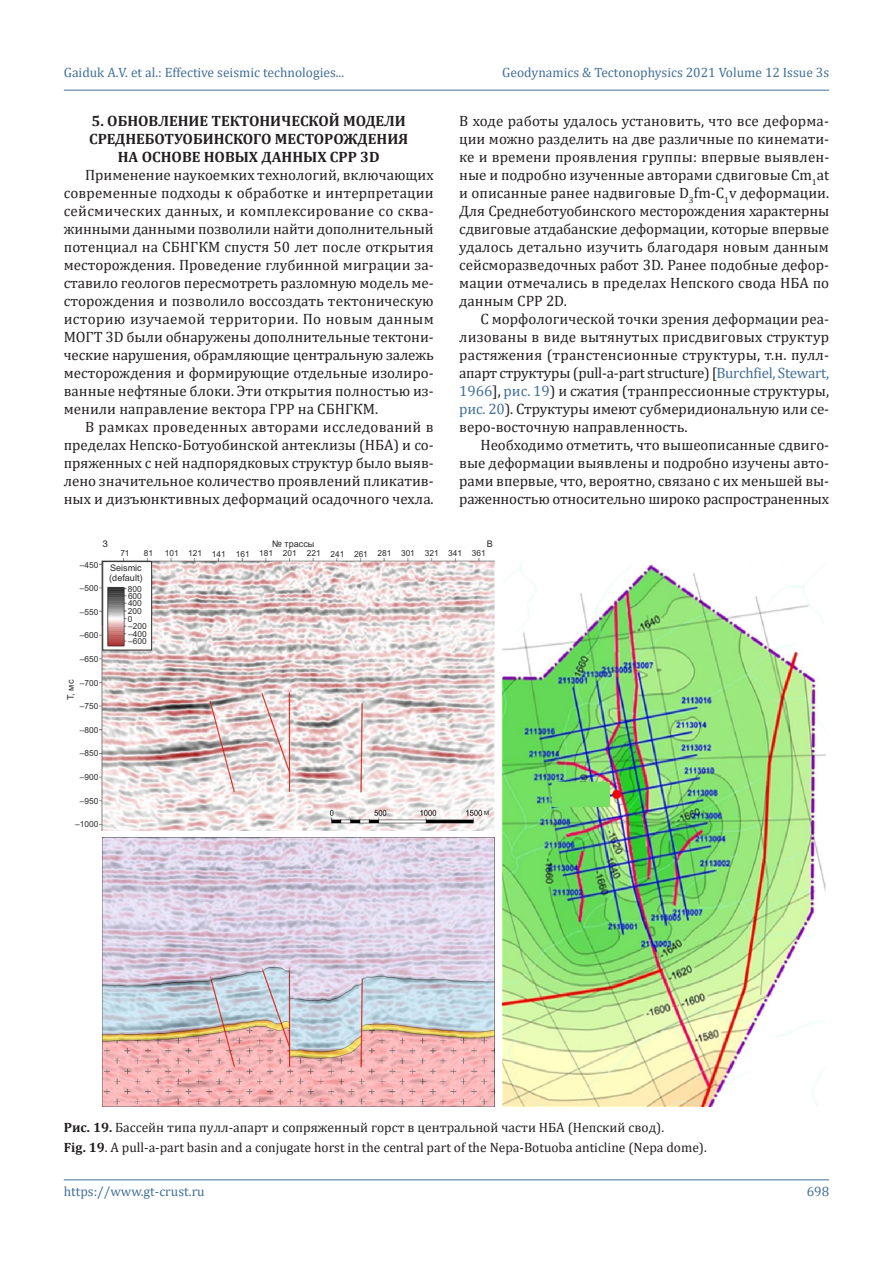
<style>
.page{position:relative;width:893px;height:1263px;background:#fff}
.page>*{position:absolute;margin:0;border:0;box-sizing:border-box;transform-origin:0 0}
.t1{font:15px/18px "Cambria";color:#231f20;text-align:justify}
.t2{font:700 15px/18px "Cambria";color:#231f20;text-align:center}
.t3{font:13.5px/20.4px "Cambria";color:#231f20}
.t4{font:13.5px "Cambria";color:#427098}
.t5{font:9.15px/10.2px "Arial";color:#2b2a29}
.t6{font:8.4px/7.9px "Arial";color:#2b2a29}
.t7{font:8.4px "Arial";color:#434242}
.s1{color:#427098}
.s2{font-weight:700}
</style>
<div class="page">
<hr style="left:64px;top:1179px;width:765px;height:1px;background:#427098">
<hr style="left:64px;top:90px;width:765px;height:1px;background:#427098">
<img style="left:100px;top:558px;width:394px;height:272px">
<img style="left:103px;top:838px;width:391px;height:268px">
<img style="left:502px;top:563px;width:324px;height:543px">
<div style="left:103px;top:562px;width:49px;height:88px;background:#fefefe"></div>
<div style="left:103px;top:561px;width:49px;height:89px;border:1px solid #2b2a29"></div>
<img style="left:107px;top:586px;width:19px;height:61px">
<p class="t4" style="left:64px;top:65px;width:282px">Gaiduk A.V. et al.: Effective seismic technologies...</p>
<p class="t4" style="left:502px;top:65px;width:328px">Geodynamics &amp; Tectonophysics 2021 Volume 12 Issue 3s</p>
<p class="t2" style="left:89px;top:111px;width:321px">5. ОБНОВЛЕНИЕ ТЕКТОНИЧЕСКОЙ МОДЕЛИ<br>СРЕДНЕБОТУОБИНСКОГО МЕСТОРОЖДЕНИЯ<br>НА ОСНОВЕ НОВЫХ ДАННЫХ СРР 3D</p>
<p class="t1" style="left:64px;top:166px;width:372px;text-indent:21px">Применение наукоемких технологий, включающих современные подходы к обработке и интерпретации сейсмических данных, и комплексирование со сква&shy;жинными данными позволили найти дополнительный потенциал на СБНГКМ спустя 50 лет после открытия месторождения. Проведение глубинной миграции за&shy;ставило геологов пересмотреть разломную модель ме&shy;сторождения и позволило воссоздать тектоническую историю изучаемой территории. По новым данным МОГТ 3D были обнаружены дополнительные тектони&shy;ческие нарушения, обрамляющие центральную залежь месторождения и формирующие отдельные изолиро&shy;ванные нефтяные блоки. Эти открытия полностью из&shy;менили направление вектора ГРР на СБНГКМ.</p>
<p class="t1" style="left:64px;top:418px;width:371px;text-indent:21px">В рамках проведенных авторами исследований в пределах Непско-Ботуобинской антеклизы (НБА) и со&shy;пряженных с ней надпорядковых структур было выяв&shy;лено значительное количество проявлений пликатив&shy;ных и дизъюнктивных деформаций осадочного чехла.</p>
<p class="t1" style="left:459px;top:112px;width:371px">В ходе работы удалось установить, что все деформа&shy;ции можно разделить на две различные по кинемати&shy;ке и времени проявления группы: впервые выявлен&shy;ные и подробно изученные авторами сдвиговые Cm<sub>1</sub>аt и описанные ранее надвиговые D<sub>3</sub>fm-C<sub>1</sub>v деформации.<br>Для Среднеботуобинского месторождения характерны сдвиговые атдабанские деформации, которые впервые удалось детально изучить благодаря новым данным сейсморазведочных работ 3D. Ранее подобные дефор&shy;мации отмечались в пределах Непского свода НБА по данным СРР 2D.</p>
<p class="t1" style="left:459px;top:310px;width:371px;text-indent:21px">С морфологической точки зрения деформации реа&shy;лизованы в виде вытянутых присдвиговых структур растяжения (транстенсионные структуры, т.н. пулл&shy;апарт структуры (pull-a-part structure) [<span class="s1">Burchfiel, Stewart, 1966</span>], <span class="s1">рис. 19</span>) и сжатия (транпрессионные структуры, <span class="s1">рис. 20</span>). Структуры имеют субмеридиональную или се&shy;веро-восточную направленность.</p>
<p class="t1" style="left:459px;top:436px;width:371px;text-indent:21px">Необходимо отметить, что вышеописанные сдвиго&shy;вые деформации выявлены и подробно изучены авто&shy;рами впервые, что, вероятно, связано с их меньшей вы&shy;раженностью относительно широко распространенных</p>
<p class="t5" style="left:103px;top:538px;width:7px">З</p>
<p class="t6" style="left:120px;top:549px;width:11px">71</p>
<p class="t5" style="left:272px;top:538px;width:44px">№ трассы</p>
<p class="t5" style="left:487px;top:538px;width:8px">В</p>
<p class="t6" style="left:144px;top:549px;width:11px">81</p>
<p class="t6" style="left:165px;top:549px;width:322px">101 121 141 161 181 201 221 241 261 281 301 321 341 361</p>
<p class="t6" style="left:80px;top:561px;width:20px">–450</p>
<p class="t6" style="left:80px;top:584px;width:20px">–500</p>
<p class="t6" style="left:80px;top:608px;width:20px">–550</p>
<p class="t6" style="left:80px;top:631px;width:20px">–600</p>
<p class="t6" style="left:80px;top:655px;width:20px">–650</p>
<p class="t6" style="left:80px;top:679px;width:20px">–700</p>
<p class="t6" style="left:80px;top:702px;width:20px">–750</p>
<p class="t6" style="left:80px;top:726px;width:20px">–800</p>
<p class="t6" style="left:80px;top:749px;width:20px">–850</p>
<p class="t6" style="left:80px;top:773px;width:20px">–900</p>
<p class="t6" style="left:80px;top:796px;width:20px">–950</p>
<p class="t6" style="left:75px;top:820px;width:25px">–1000</p>
<p class="t5" style="left:66px;top:700px;width:22px;rotate:-90deg">Т, мс</p>
<p class="t5" style="left:109px;top:562px;width:35px">Seismic (default)</p>
<p class="t6" style="left:128px;top:585px;width:15px">800</p>
<p class="t6" style="left:128px;top:607px;width:16px">200<br>0</p>
<p class="t6" style="left:128px;top:637px;width:20px">–600</p>
<p class="t6" style="left:128px;top:592px;width:15px">600</p>
<p class="t6" style="left:128px;top:599px;width:15px">400</p>
<p class="t6" style="left:128px;top:630px;width:20px">–400</p>
<p class="t6" style="left:128px;top:622px;width:20px">–200</p>
<p class="t7" style="left:484px;top:806px;width:7px">м</p>
<p class="t3" style="left:64px;top:1117px;width:645px"><span class="s2">Рис. 19.</span> Бассейн типа пулл-апарт и сопряженный горст в центральной части НБА (Непский свод).<br><span class="s2">Fig. 19</span>. A pull-a-part basin and a conjugate horst in the central part of the Nepa-Botuoba anticline (Nepa dome).</p>
<p class="t4" style="left:64px;top:1183px;width:142px">https://www.gt-crust.ru</p>
<p class="t4" style="left:807px;top:1183px;width:24px">698</p>
</div>
